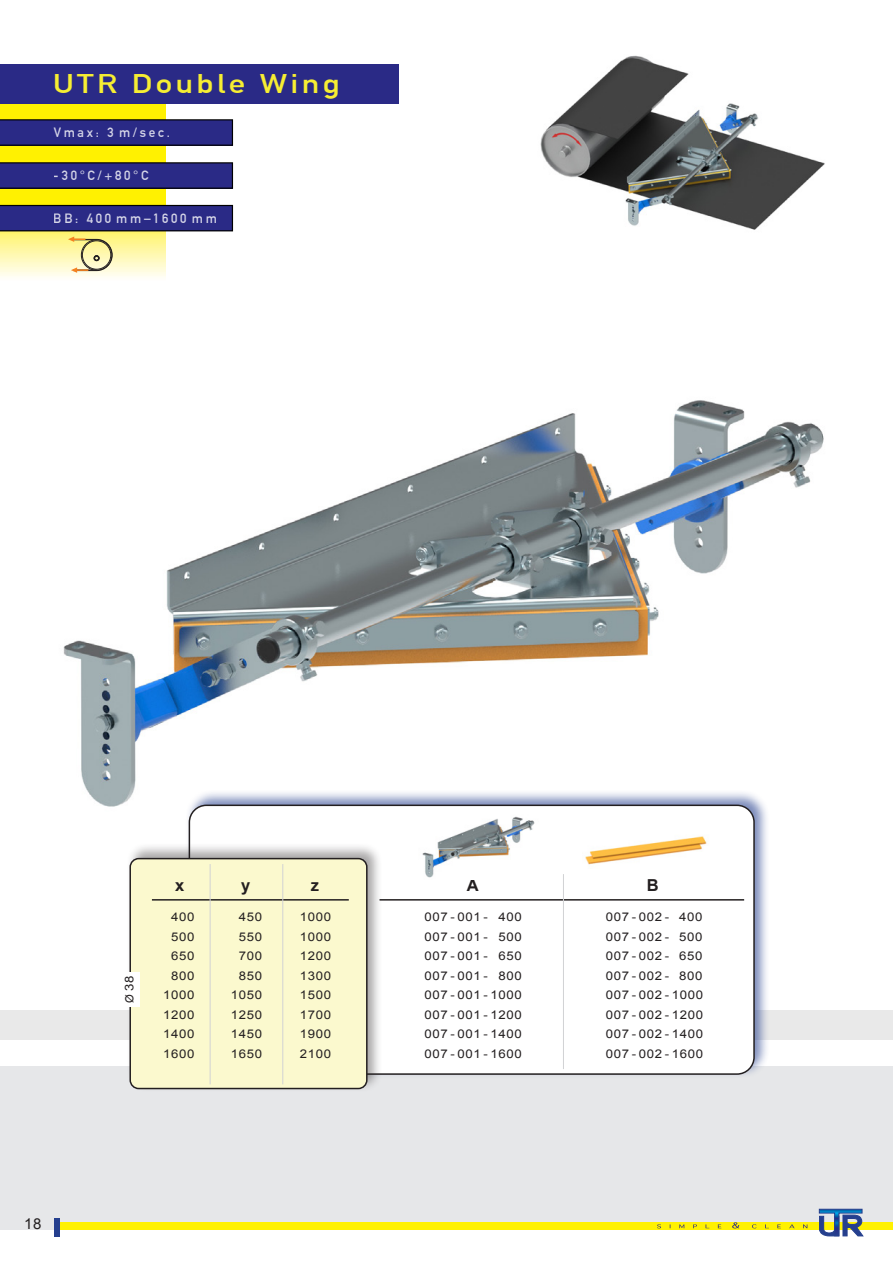
<style>
.page{position:relative;width:893px;height:1263px;background:#fff}
.page>*{position:absolute;margin:0;border:0;box-sizing:border-box;transform-origin:0 0}
.t1{font:700 26.4px "DIN Alternate";letter-spacing:.1em;color:#f6ee33;scale:1.25 1}
.t2{font:700 16.5px "Arial";color:#231f20}
.t3{font:15px "Arial";color:#231f20}
.t4{font:700 13.2px "DIN Alternate";letter-spacing:.2em;color:#fff}
.t5{font:12px "Arial";letter-spacing:.05em;color:#231f20;scale:1.1 1}
.s1{font-size:11.25px}
</style>
<div class="page">
<div style="left:0;top:1010px;width:893px;height:29px;background:#e9e9e9"></div>
<div style="left:0;top:1066px;width:893px;height:164px;background:#e6e7e9"></div>
<img style="left:63px;top:400px;width:761px;height:407px">
<svg style="left:0;top:104px;width:166px;height:173px;background:#fef113"></svg>
<div style="left:0;top:64px;width:399px;height:40px;background:#2a2a86"></div>
<div style="left:185px;top:789px;width:585px;height:289px;background:#253f8e;opacity:.6"></div>
<div style="left:189px;top:805px;width:565px;height:269px;background:#fff;border-radius:17px"></div>
<div style="left:189px;top:804px;width:566px;height:271px;border:2px solid #231f20;border-radius:17px"></div>
<div style="left:126px;top:842px;width:257px;height:250px;background:#231f20;opacity:.4"></div>
<div style="left:130px;top:859px;width:237px;height:229px;background:#fbf9ce;border-radius:9px"></div>
<div style="left:129px;top:858px;width:239px;height:231px;border:2px solid #231f20;border-radius:9px"></div>
<hr style="left:152px;top:899px;width:197px;height:1px;background:#231f20">
<hr style="left:379px;top:899px;width:365px;height:1px;background:#231f20">
<hr style="left:210px;top:864px;width:1px;height:220px;background:#d1d2d4">
<hr style="left:282px;top:864px;width:1px;height:220px;background:#d1d2d4">
<hr style="left:563px;top:874px;width:1px;height:195px;background:#d1d2d4">
<img style="left:540px;top:55px;width:285px;height:175px">
<svg style="left:0;top:162px;width:233px;height:27px;background:#282778"></svg>
<svg style="left:0;top:119px;width:233px;height:27px;background:#272778"></svg>
<svg style="left:0;top:205px;width:233px;height:68px"></svg>
<img style="left:422px;top:816px;width:113px;height:62px">
<img style="left:585px;top:836px;width:122px;height:29px">
<div style="left:120px;top:972px;width:20px;height:34px;background:#fff"></div>
<div style="left:54px;top:1222px;width:839px;height:8px;background:#fff101"></div>
<svg style="left:657px;top:1222px;width:150px;height:6px"></svg>
<svg style="left:819px;top:1209px;width:45px;height:27px"></svg>
<div style="left:54px;top:1218px;width:5px;height:18px;background:#253f8e"></div>
<h1 class="t1" style="left:53px;top:64px;width:231px">UTR Double Wing</h1>
<p class="t4" style="left:54px;top:122px;width:118px">Vmax: 3 m/sec.</p>
<p class="t4" style="left:54px;top:165px;width:96px">-30°C/+80°C</p>
<p class="t4" style="left:54px;top:208px;width:165px">BB: 400 mm–1600 mm</p>
<p class="t3" style="left:24px;top:1214px;width:19px">18</p>
<p class="t5" style="left:121px;top:1003px;width:27px;rotate:-90deg"><span class="s1">Ø</span> 38</p>
<h2 class="t2" style="left:175px;top:874px;width:11px">x</h2>
<h2 class="t2" style="left:241px;top:874px;width:11px">y</h2>
<h2 class="t2" style="left:311px;top:874px;width:10px">z</h2>
<h2 class="t2" style="left:467px;top:874px;width:13px">A</h2>
<h2 class="t2" style="left:647px;top:874px;width:13px">B</h2>
<p class="t5" style="left:171px;top:909px;width:23px">400</p>
<p class="t5" style="left:239px;top:909px;width:23px">450</p>
<p class="t5" style="left:300px;top:909px;width:30px">1000</p>
<p class="t5" style="left:424px;top:909px;width:90px">007 - 001 - 400</p>
<p class="t5" style="left:606px;top:909px;width:89px">007 - 002 - 400</p>
<p class="t5" style="left:171px;top:929px;width:23px">500</p>
<p class="t5" style="left:239px;top:929px;width:23px">550</p>
<p class="t5" style="left:300px;top:929px;width:30px">1000</p>
<p class="t5" style="left:424px;top:929px;width:90px">007 - 001 - 500</p>
<p class="t5" style="left:606px;top:929px;width:89px">007 - 002 - 500</p>
<p class="t5" style="left:171px;top:948px;width:23px">650</p>
<p class="t5" style="left:239px;top:948px;width:23px">700</p>
<p class="t5" style="left:300px;top:948px;width:30px">1200</p>
<p class="t5" style="left:424px;top:948px;width:90px">007 - 001 - 650</p>
<p class="t5" style="left:606px;top:948px;width:89px">007 - 002 - 650</p>
<p class="t5" style="left:171px;top:968px;width:23px">800</p>
<p class="t5" style="left:239px;top:968px;width:23px">850</p>
<p class="t5" style="left:300px;top:968px;width:30px">1300</p>
<p class="t5" style="left:424px;top:968px;width:90px">007 - 001 - 800</p>
<p class="t5" style="left:606px;top:968px;width:89px">007 - 002 - 800</p>
<p class="t5" style="left:163px;top:987px;width:30px">1000</p>
<p class="t5" style="left:231px;top:987px;width:30px">1050</p>
<p class="t5" style="left:300px;top:987px;width:30px">1500</p>
<p class="t5" style="left:424px;top:987px;width:90px">007 - 001 - 1000</p>
<p class="t5" style="left:606px;top:987px;width:90px">007 - 002 - 1000</p>
<p class="t5" style="left:163px;top:1007px;width:30px">1200</p>
<p class="t5" style="left:231px;top:1007px;width:30px">1250</p>
<p class="t5" style="left:300px;top:1007px;width:30px">1700</p>
<p class="t5" style="left:424px;top:1007px;width:90px">007 - 001 - 1200</p>
<p class="t5" style="left:606px;top:1007px;width:90px">007 - 002 - 1200</p>
<p class="t5" style="left:163px;top:1026px;width:30px">1400</p>
<p class="t5" style="left:231px;top:1026px;width:30px">1450</p>
<p class="t5" style="left:300px;top:1026px;width:30px">1900</p>
<p class="t5" style="left:424px;top:1026px;width:90px">007 - 001 - 1400</p>
<p class="t5" style="left:606px;top:1026px;width:90px">007 - 002 - 1400</p>
<p class="t5" style="left:163px;top:1046px;width:30px">1600</p>
<p class="t5" style="left:231px;top:1046px;width:30px">1650</p>
<p class="t5" style="left:300px;top:1046px;width:30px">2100</p>
<p class="t5" style="left:424px;top:1046px;width:90px">007 - 001 - 1600</p>
<p class="t5" style="left:606px;top:1046px;width:90px">007 - 002 - 1600</p>
</div>
